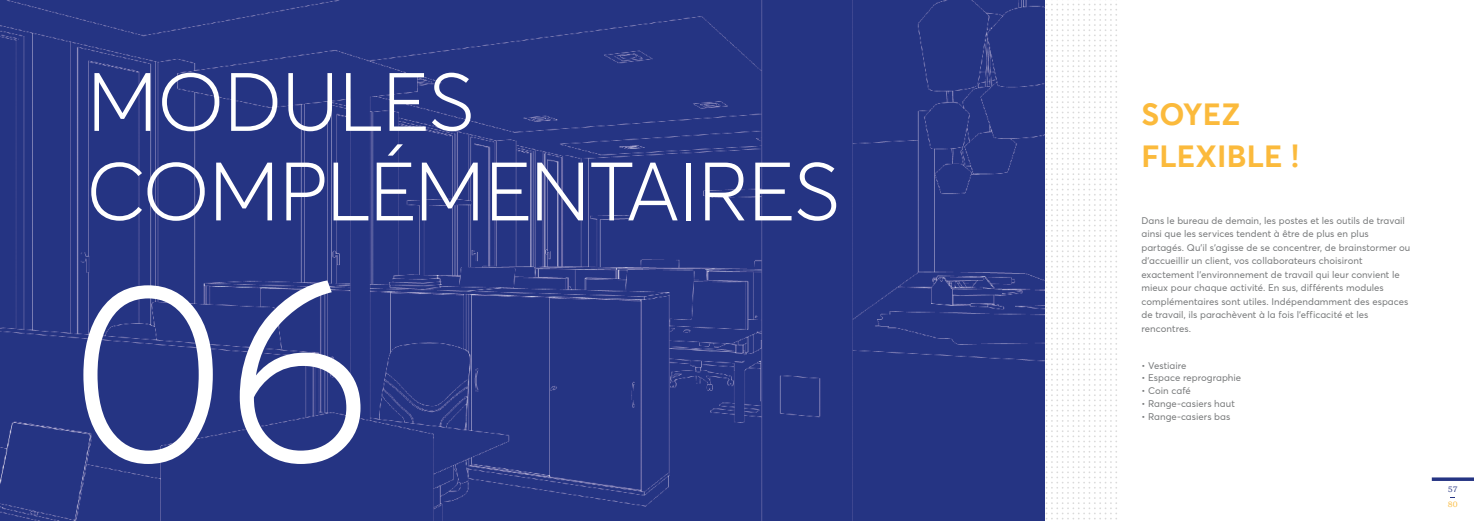
<style>
.page{position:relative;width:1474px;height:521px;background:#fff}
.page>*{position:absolute;margin:0;border:0;box-sizing:border-box;transform-origin:0 0}
.t1{font:300 256.64px "Averta Std";color:#fff}
.t2{font:300 81.38px/89.5px "Averta Std";letter-spacing:-.02em;color:#fff}
.t3{font:700 30.62px/41.7px "Averta Std";color:#fbba3c}
.t4{font:9.62px/13.5px "Averta Std";color:#77797a}
.t5{font:7.88px "Bookman Old Style";color:#253483}
.t6{font:7.88px "Bookman Old Style";color:#fbba3c}
</style>
<div class="page">
<svg style="left:1044px;top:0;width:73px;height:521px"></svg>
<div style="left:0;top:0;width:1044px;height:521px;background:#253483"></div>
<svg style="left:1431px;top:477px;width:42px;height:4px"></svg>
<h2 class="t2" style="left:86px;top:57px;width:756px">MODULES<br>COMPLÉMENTAIRES</h2>
<h1 class="t1" style="left:68px;top:213px;width:306px">06</h1>
<h3 class="t3" style="left:1141px;top:93px;width:159px">SOYEZ<br>FLEXIBLE !</h3>
<p class="t4" style="left:1141px;top:214px;width:270px">Dans le bureau de demain, les postes et les outils de travail ainsi que les services tendent à être de plus en plus partagés. Qu'il s'agisse de se concentrer, de brainstormer ou d'accueillir un client, vos collaborateurs choisiront exactement l'environnement de travail qui leur convient le mieux pour chaque activité. En sus, différents modules complémentaires sont utiles. Indépendamment des espaces de travail, ils parachèvent à la fois l'efficacité et les rencontres.</p>
<p class="t4" style="left:1141px;top:358px;width:47px">• Vestiaire</p>
<p class="t4" style="left:1141px;top:371px;width:101px">• Espace reprographie</p>
<p class="t4" style="left:1141px;top:384px;width:51px">• Coin café</p>
<p class="t4" style="left:1141px;top:397px;width:95px">• Range-casiers haut</p>
<p class="t4" style="left:1141px;top:410px;width:90px">• Range-casiers bas</p>
<p class="t5" style="left:1447px;top:484px;width:11px">57</p>
<p class="t6" style="left:1447px;top:499px;width:11px">80</p>
</div>
